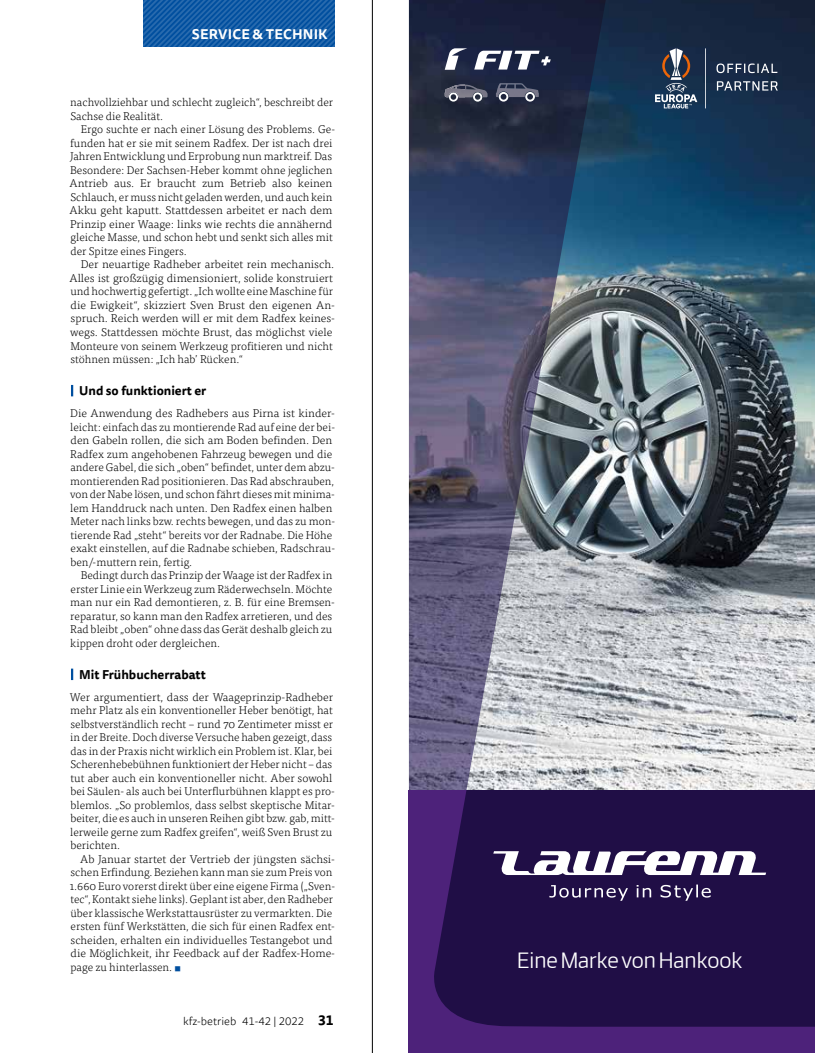
<style>
.page{position:relative;width:815px;height:1053px;background:#fff}
.page>*{position:absolute;margin:0;border:0;box-sizing:border-box;transform-origin:0 0}
.t1{font:20.62px "Hankook TTF Regular";color:#fff}
.t2{font:700 13.75px "Tisa Sans Pro";letter-spacing:.01em;color:#fff}
.t3{font:700 12.5px "Tisa Sans Pro";color:#000}
.t4{font:300 11.25px/13.5px "Tisa Pro";color:#000}
.t5{font:300 11.25px "Tisa Sans Pro";color:#000}
.s1{color:#004f9f}
.s2{font-weight:700;font-size:13.75px}
</style>
<div class="page">
<hr style="left:372px;top:0;width:1px;height:1052px;background:#000">
<svg style="left:71px;top:385px;width:2px;height:11px"></svg>
<svg style="left:71px;top:668px;width:2px;height:12px"></svg>
<svg style="left:606px;top:0;width:209px;height:790px;background:#627482"></svg>
<img style="left:409px;top:0;width:197px;height:790px">
<svg style="left:409px;top:790px;width:406px;height:262px;background:#291250"></svg>
<svg style="left:493px;top:851px;width:273px;height:24px"></svg>
<svg style="left:549px;top:884px;width:102px;height:16px;background:#493a68"></svg>
<svg style="left:661px;top:884px;width:50px;height:16px"></svg>
<svg style="left:445px;top:48px;width:22px;height:22px"></svg>
<svg style="left:474px;top:51px;width:77px;height:19px"></svg>
<svg style="left:473px;top:97px;width:9px;height:5px"></svg>
<img style="left:445px;top:85px;width:43px;height:12px">
<svg style="left:449px;top:92px;width:9px;height:10px"></svg>
<img style="left:496px;top:83px;width:43px;height:14px">
<svg style="left:499px;top:92px;width:9px;height:10px"></svg>
<svg style="left:525px;top:92px;width:10px;height:10px"></svg>
<svg style="left:655px;top:48px;width:51px;height:60px;background:#485669"></svg>
<svg style="left:717px;top:63px;width:60px;height:10px"></svg>
<svg style="left:717px;top:81px;width:61px;height:10px"></svg>
<svg style="left:144px;top:0;width:191px;height:46px;background:#135ca6"></svg>
<p class="t2" style="left:192px;top:24px;width:137px">SERVICE &amp; TECHNIK</p>
<p class="t4" style="left:70px;top:95px;width:264px">nachvollziehbar und schlecht zugleich“, beschreibt der<br>Sachse die Realität.</p>
<p class="t4" style="left:70px;top:122px;width:267px;text-indent:11px">Ergo suchte er nach einer Lösung des Problems. Ge&shy;funden hat er sie mit seinem Radfex. Der ist nach drei Jahren Entwicklung und Erprobung nun marktreif. Das Besondere: Der Sachsen-Heber kommt ohne jeglichen Antrieb aus. Er braucht zum Betrieb also keinen Schlauch, er muss nicht geladen werden, und auch kein Akku geht kaputt. Stattdessen arbeitet er nach dem Prinzip einer Waage: links wie rechts die annähernd gleiche Masse, und schon hebt und senkt sich alles mit der Spitze eines Fingers.</p>
<p class="t4" style="left:70px;top:257px;width:267px;text-indent:11px">Der neuartige Radheber arbeitet rein mechanisch.<br>Alles ist großzügig dimensioniert, solide konstruiert und hochwertig gefertigt. „Ich wollte eine Maschine für die Ewigkeit“, skizziert Sven Brust den eigenen An&shy;spruch. Reich werden will er mit dem Radfex keines&shy;wegs. Stattdessen möchte Brust, das möglichst viele Monteure von seinem Werkzeug profitieren und nicht stöhnen müssen: „Ich hab’ Rücken.“</p>
<p class="t3" style="left:79px;top:381px;width:129px">Und so funktioniert er</p>
<p class="t4" style="left:70px;top:406px;width:267px">Die Anwendung des Radhebers aus Pirna ist kinder&shy;leicht: einfach das zu montierende Rad auf eine der bei&shy;den Gabeln rollen, die sich am Boden befinden. Den Radfex zum angehobenen Fahrzeug bewegen und die andere Gabel, die sich „oben“ befindet, unter dem abzu&shy;montierenden Rad positionieren. Das Rad abschrauben, von der Nabe lösen, und schon fährt dieses mit minima&shy;lem Handdruck nach unten. Den Radfex einen halben Meter nach links bzw. rechts bewegen, und das zu mon&shy;tierende Rad „steht“ bereits vor der Radnabe. Die Höhe exakt einstellen, auf die Radnabe schieben, Radschrau&shy;ben/-muttern rein, fertig.</p>
<p class="t4" style="left:70px;top:568px;width:266px;text-indent:11px">Bedingt durch das Prinzip der Waage ist der Radfex in erster Linie ein Werkzeug zum Räderwechseln. Möchte man nur ein Rad demontieren, z. B. für eine Bremsen&shy;reparatur, so kann man den Radfex arretieren, und des Rad bleibt „oben“ ohne dass das Gerät deshalb gleich zu kippen droht oder dergleichen.</p>
<p class="t3" style="left:79px;top:665px;width:128px">Mit Frühbucherrabatt</p>
<p class="t4" style="left:70px;top:689px;width:267px">Wer argumentiert, dass der Waageprinzip-Radheber mehr Platz als ein konventioneller Heber benötigt, hat selbstverständlich recht – rund 70 Zentimeter misst er in der Breite. Doch diverse Versuche haben gezeigt, dass das in der Praxis nicht wirklich ein Problem ist. Klar, bei Scherenhebebühnen funktioniert der Heber nicht – das tut aber auch ein konventioneller nicht. Aber sowohl bei Säulen- als auch bei Unterflurbühnen klappt es pro&shy;blemlos. „So problemlos, dass selbst skeptische Mitar&shy;beiter, die es auch in unseren Reihen gibt bzw. gab, mitt&shy;lerweile gerne zum Radfex greifen“, weiß Sven Brust zu berichten.</p>
<p class="t4" style="left:70px;top:851px;width:267px;text-indent:10px">Ab Januar startet der Vertrieb der jüngsten sächsi&shy;schen Erfindung. Beziehen kann man sie zum Preis von 1.660 Euro vorerst direkt über eine eigene Firma („Sven&shy;tec“, Kontakt siehe links). Geplant ist aber, den Radheber über klassische Werkstattausrüster zu vermarkten. Die ersten fünf Werkstätten, die sich für einen Radfex ent&shy;scheiden, erhalten ein individuelles Testangebot und die Möglichkeit, ihr Feedback auf der Radfex-Home&shy;page zu hinterlassen. <span class="s1">■</span></p>
<p class="t5" style="left:183px;top:1013px;width:152px">kfz-betrieb 41-42 | 2022 <span class="s2">31</span></p>
<h1 class="t1" style="left:517px;top:944px;width:227px">EineMarkevonHankook</h1>
</div>
